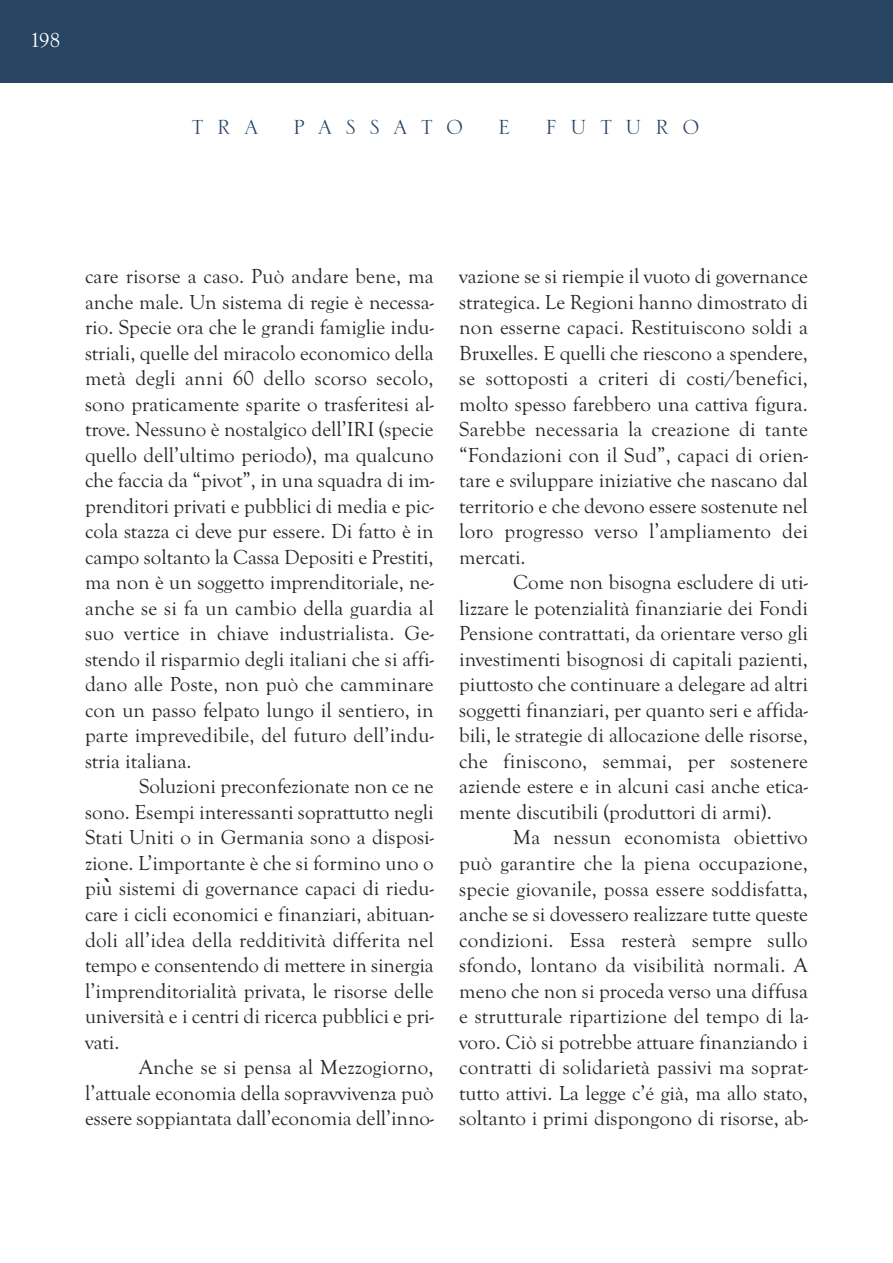
<style>
.page{position:relative;width:893px;height:1263px;background:#fff}
.page>*{position:absolute;margin:0;border:0;box-sizing:border-box;transform-origin:0 0}
.t1{font:27px "Serlio LH";letter-spacing:.5em;color:#274563}
.t2{font:21px/25.5px "Goudy Old Style T";color:#272627;text-align:justify}
.t3{font:21px "Goudy Old Style T";color:#fff}
.s1{font-family:"Menlo";font-weight:700;font-style:italic}
</style>
<div class="page">
<div style="left:0;top:0;width:893px;height:82px;background:#274563"></div>
<p class="t3" style="left:30px;top:27px;width:32px">198</p>
<p class="t1" style="left:191px;top:109px;width:68px">TRA</p>
<p class="t1" style="left:293px;top:109px;width:172px">PASSATO</p>
<p class="t1" style="left:498px;top:109px;width:14px">E</p>
<p class="t1" style="left:546px;top:109px;width:155px">FUTURO</p>
<p class="t2" style="left:85px;top:263px;width:351px">care risorse a caso. Può andare bene, ma anche male. Un sistema di regie è necessa&shy;rio. Specie ora che le grandi famiglie indu&shy;striali, quelle del miracolo economico della metà degli anni 60 dello scorso secolo, sono praticamente sparite o trasferitesi al&shy;trove. Nessuno è nostalgico dell’IRI (specie quello dell’ultimo periodo), ma qualcuno che faccia da “pivot”, in una squadra di im&shy;prenditori privati e pubblici di media e pic&shy;cola stazza ci deve pur essere. Di fatto è in campo soltanto la Cassa Depositi e Prestiti, ma non è un soggetto imprenditoriale, ne&shy;anche se si fa un cambio della guardia al suo vertice in chiave industrialista. Ge&shy;stendo il risparmio degli italiani che si affi&shy;dano alle Poste, non può che camminare con un passo felpato lungo il sentiero, in parte imprevedibile, del futuro dell’indu&shy;stria italiana.</p>
<p class="t2" style="left:85px;top:773px;width:350px;text-indent:54px">Soluzioni preconfezionate non ce ne sono. Esempi interessanti soprattutto negli Stati Uniti o in Germania sono a disposi&shy;zione. L’importante è che si formino uno o pi<span class="s1">̀</span>u sistemi di governance capaci di riedu&shy;care i cicli economici e finanziari, abituan&shy;doli all’idea della redditività differita nel tempo e consentendo di mettere in sinergia l’imprenditorialità privata, le risorse delle università e i centri di ricerca pubblici e pri&shy;vati.</p>
<p class="t2" style="left:85px;top:1054px;width:351px;text-indent:54px">Anche se si pensa al Mezzogiorno, l’attuale economia della sopravvivenza può essere soppiantata dall’economia dell’inno-</p>
<p class="t2" style="left:459px;top:263px;width:350px">vazione se si riempie il vuoto di governance strategica. Le Regioni hanno dimostrato di non esserne capaci. Restituiscono soldi a Bruxelles. E quelli che riescono a spendere, se sottoposti a criteri di costi/benefici, molto spesso farebbero una cattiva figura.<br>Sarebbe necessaria la creazione di tante “Fondazioni con il Sud”, capaci di orien&shy;tare e sviluppare iniziative che nascano dal territorio e che devono essere sostenute nel loro progresso verso l’ampliamento dei mercati.</p>
<p class="t2" style="left:459px;top:569px;width:350px;text-indent:54px">Come non bisogna escludere di uti&shy;lizzare le potenzialità finanziarie dei Fondi Pensione contrattati, da orientare verso gli investimenti bisognosi di capitali pazienti, piuttosto che continuare a delegare ad altri soggetti finanziari, per quanto seri e affida&shy;bili, le strategie di allocazione delle risorse, che finiscono, semmai, per sostenere aziende estere e in alcuni casi anche etica&shy;mente discutibili (produttori di armi).</p>
<p class="t2" style="left:459px;top:824px;width:350px;text-indent:54px">Ma nessun economista obiettivo può garantire che la piena occupazione, specie giovanile, possa essere soddisfatta, anche se si dovessero realizzare tutte queste condizioni. Essa resterà sempre sullo sfondo, lontano da visibilità normali. A meno che non si proceda verso una diffusa e strutturale ripartizione del tempo di la&shy;voro. Ciò si potrebbe attuare finanziando i contratti di solidarietà passivi ma soprat&shy;tutto attivi. La legge c’é già, ma allo stato, soltanto i primi dispongono di risorse, ab-</p>
</div>
